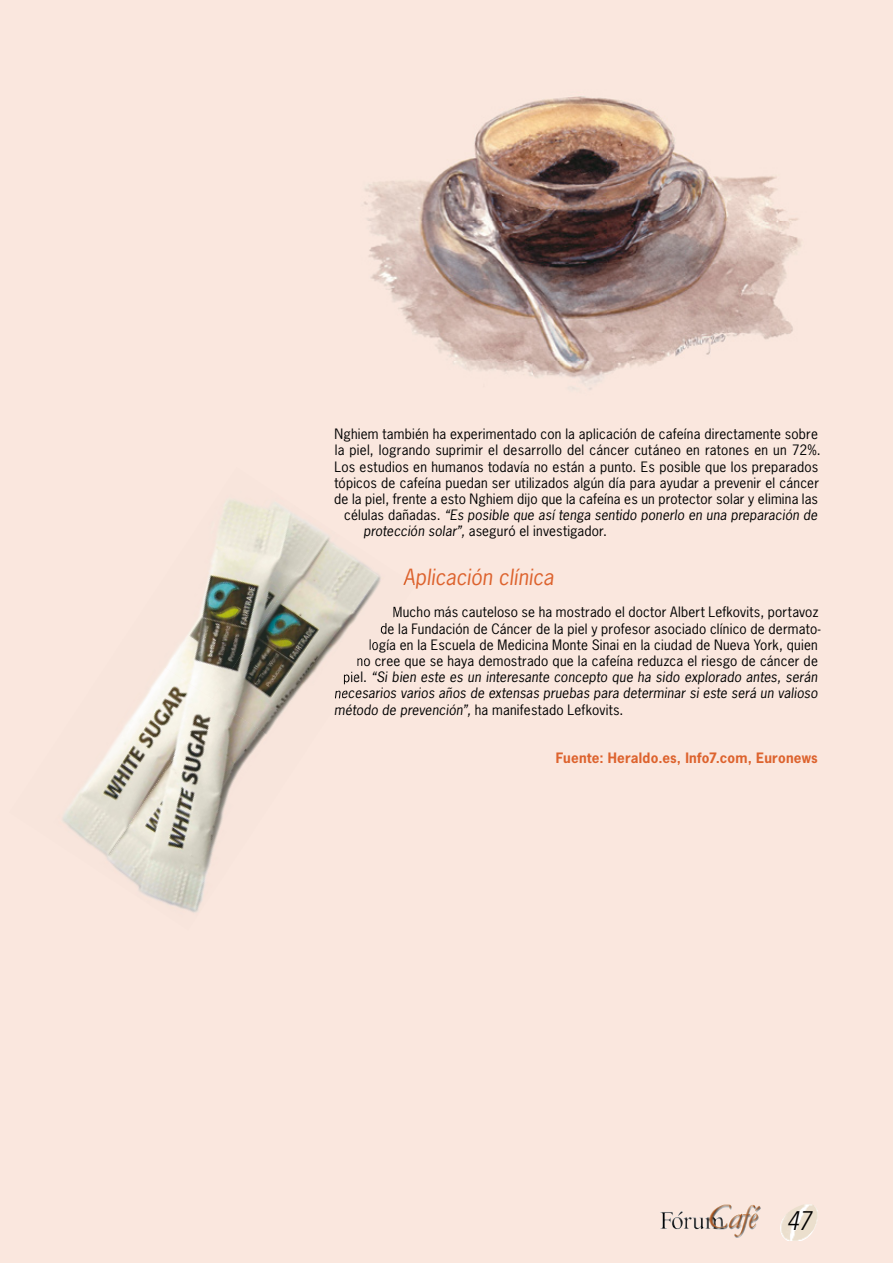
<style>
.page{position:relative;width:893px;height:1263px;background:#fae7de}
.page>*{position:absolute;margin:0;border:0;box-sizing:border-box;transform-origin:0 0}
.t1{font:italic 300 condensed 27px "Univers";color:#000}
.t2{font:italic 21px "News Gothic";letter-spacing:.005em;color:#dd632e}
.t3{font:13.5px "News Gothic";letter-spacing:.015em;color:#000}
.t4{font:italic 13.5px "News Gothic";letter-spacing:.01em;color:#000}
.t5{font:700 13.5px "News Gothic";letter-spacing:.02em;color:#dd632e}
.s1{font-style:normal}
.s2{font-style:italic}
</style>
<div class="page">
<img style="left:364px;top:96px;width:437px;height:294px">
<img style="left:62px;top:768px;width:36px;height:82px">
<img style="left:145px;top:499px;width:167px;height:199px">
<img style="left:98px;top:698px;width:150px;height:215px">
<img style="left:212px;top:526px;width:189px;height:232px">
<svg style="left:403px;top:578px;width:12px;height:7px"></svg>
<svg style="left:357px;top:607px;width:44px;height:61px"></svg>
<img style="left:344px;top:672px;width:15px;height:12px">
<svg style="left:335px;top:688px;width:13px;height:20px"></svg>
<p class="t3" style="left:335px;top:425px;width:485px">Nghiem también ha experimentado con la aplicación de cafeína directamente sobre</p>
<p class="t3" style="left:335px;top:442px;width:487px">la piel, logrando suprimir el desarrollo del cáncer cutáneo en ratones en un 72%.</p>
<p class="t3" style="left:335px;top:458px;width:485px">Los estudios en humanos todavía no están a punto. Es posible que los preparados</p>
<p class="t3" style="left:334px;top:474px;width:486px">tópicos de cafeína puedan ser utilizados algún día para ayudar a prevenir el cáncer</p>
<p class="t3" style="left:334px;top:490px;width:485px">de la piel, frente a esto Nghiem dijo que la cafeína es un protector solar y elimina las</p>
<p class="t4" style="left:344px;top:506px;width:475px"><span class="s1">células dañadas.</span> “Es posible que así tenga sentido ponerlo en una preparación de</p>
<p class="t3" style="left:364px;top:523px;width:245px"><span class="s2">protección solar”,</span> aseguró el investigador.</p>
<h2 class="t2" style="left:403px;top:563px;width:152px">Aplicación clínica</h2>
<p class="t3" style="left:392px;top:604px;width:428px">Mucho más cauteloso se ha mostrado el doctor Albert Lefkovits, portavoz</p>
<p class="t3" style="left:380px;top:620px;width:442px">de la Fundación de Cáncer de la piel y profesor asociado clínico de dermato-</p>
<p class="t3" style="left:369px;top:636px;width:451px">logía en la Escuela de Medicina Monte Sinai en la ciudad de Nueva York, quien</p>
<p class="t3" style="left:357px;top:652px;width:463px">no cree que se haya demostrado que la cafeína reduzca el riesgo de cáncer de</p>
<p class="t4" style="left:343px;top:668px;width:476px"><span class="s1">piel.</span> “Si bien este es un interesante concepto que ha sido explorado antes, serán</p>
<p class="t4" style="left:334px;top:685px;width:485px">necesarios varios años de extensas pruebas para determinar si este será un valioso</p>
<p class="t3" style="left:334px;top:701px;width:291px"><span class="s2">método de prevención”,</span> ha manifestado Lefkovits.</p>
<p class="t5" style="left:556px;top:749px;width:263px">Fuente: Heraldo.es, Info7.com, Euronews</p>
<h1 class="t1" style="left:786px;top:1204px;width:25px">47</h1>
</div>
